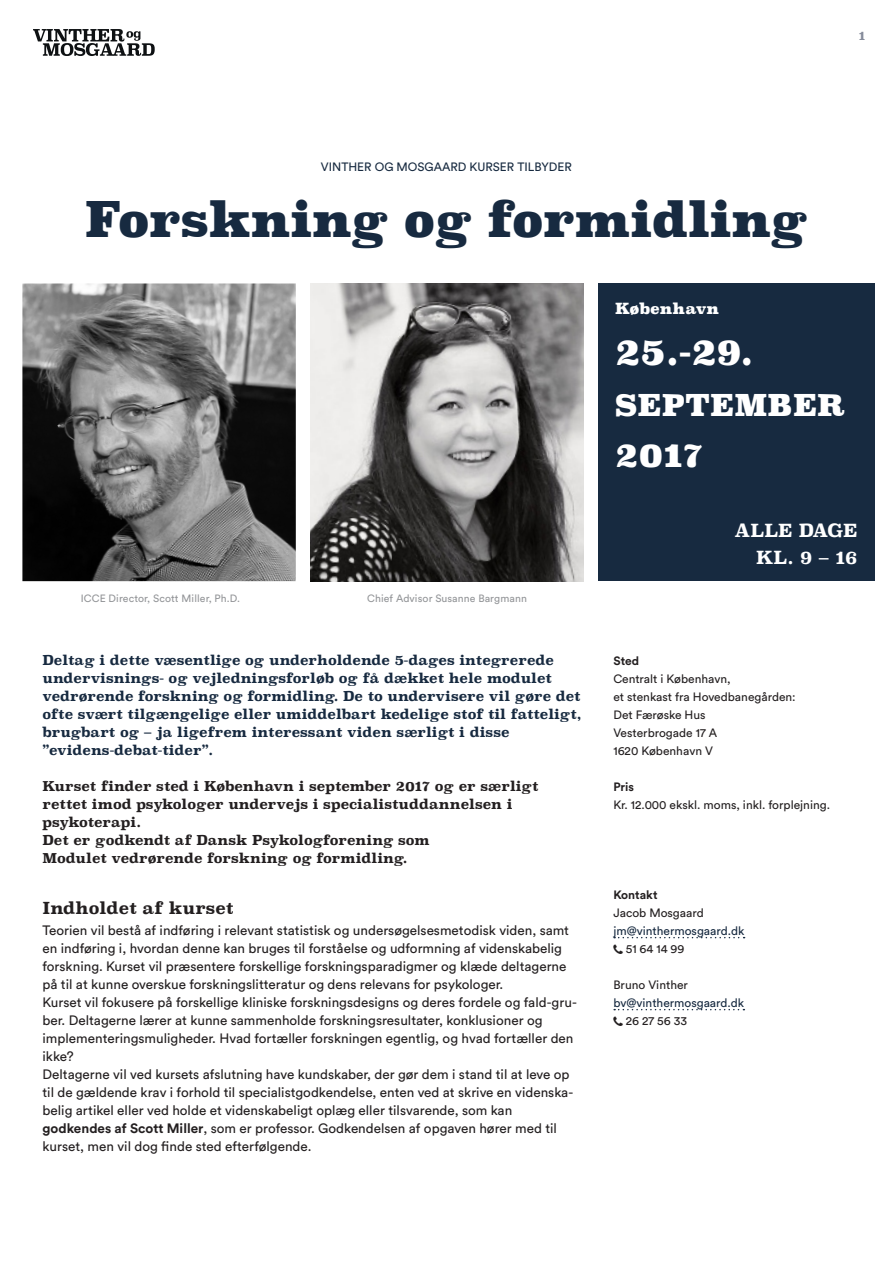
<style>
.page{position:relative;width:893px;height:1263px;background:#fff}
.page>*{position:absolute;margin:0;border:0;box-sizing:border-box;transform-origin:0 0}
.t1{font:900 48px "Superclarendon";letter-spacing:-.02em;color:#172a40}
.Top_-_blå_box_tekst2{font:900 36px "Superclarendon";color:#fff}
.Top_-_blå_box_tekst2-2{font:900 33px "Superclarendon";color:#fff}
.Top_-_blå_box_tekst2-3{font:900 29.4px "Superclarendon";color:#fff}
.Top_-_blå_box_tekst2-4{font:700 18px "Superclarendon";color:#fff}
.brødtekst_9_12{font:700 16.5px "Superclarendon";color:#231f20}
.Top_blå_box_-_tekst{font:900 15px "Superclarendon";color:#fff}
.brødtekst_9_12-2{font:13.5px/18px "Circular Std";color:#231f20}
.brødtekst_9_12-3{font:700 13.5px/18px "Superclarendon";color:#172a40}
.brødtekst_9_12-4{font:700 13.5px/18px "Superclarendon";color:#231f20}
.Factbox{font:12px/18px "Circular Std";color:#231f20}
.Factbox-2{font:12px "Circular Std";color:#172a40}
.Factbox-3{font:700 12px "Circular Std";color:#231f20}
.t2{font:700 12px "Superclarendon";color:#868c9b}
.Top_-_Foto_titel{font:10.5px "Circular Std";letter-spacing:.01em;color:#939598}
.s1{font-weight:700}
</style>
<div class="page">
<svg style="left:33px;top:29px;width:122px;height:27px"></svg>
<div style="left:598px;top:283px;width:276px;height:298px;background:#172a40"></div>
<img style="left:22px;top:283px;width:274px;height:298px">
<img style="left:310px;top:283px;width:274px;height:298px">
<svg style="left:614px;top:937px;width:131px;height:1px"></svg>
<svg style="left:614px;top:1009px;width:130px;height:1px"></svg>
<p class="t2" style="left:859px;top:27px;width:8px">1</p>
<p class="Factbox-2" style="left:321px;top:160px;width:253px">VINTHER OG MOSGAARD KURSER TILBYDER</p>
<p class="t1" style="left:85px;top:187px;width:725px">Forskning og formidling</p>
<p class="Top_blå_box_-_tekst" style="left:615px;top:299px;width:105px">København</p>
<p class="Top_-_blå_box_tekst2" style="left:615px;top:328px;width:140px">25.-29.</p>
<p class="Top_-_blå_box_tekst2-3" style="left:615px;top:386px;width:232px">SEPTEMBER</p>
<p class="Top_-_blå_box_tekst2-2" style="left:615px;top:433px;width:89px">2017</p>
<p class="Top_-_Foto_titel" style="left:81px;top:591px;width:161px">ICCE Director, Scott Miller, Ph.D.</p>
<p class="Top_-_Foto_titel" style="left:367px;top:591px;width:161px">Chief Advisor Susanne Bargmann</p>
<p class="brødtekst_9_12-3" style="left:43px;top:651px;width:541px">Deltag i dette væsentlige og underholdende 5-dages integrerede undervisnings- og vejledningsforløb og få dækket hele modulet vedrørende forskning og formidling. De to undervisere vil gøre det ofte svært tilgængelige eller umiddelbart kedelige stof til fatteligt, brugbart og – ja ligefrem interessant viden særligt i disse</p>
<p class="brødtekst_9_12-3" style="left:43px;top:741px;width:172px">”evidens-debat-tider”.</p>
<p class="brødtekst_9_12-4" style="left:43px;top:777px;width:498px">Kurset finder sted i København i september 2017 og er særligt rettet imod psykologer undervejs i specialistuddannelsen i psykoterapi.</p>
<p class="brødtekst_9_12-4" style="left:43px;top:831px;width:389px">Det er godkendt af Dansk Psykologforening som<br>Modulet vedrørende forskning og formidling.</p>
<p class="brødtekst_9_12" style="left:43px;top:895px;width:193px">Indholdet af kurset</p>
<p class="brødtekst_9_12-2" style="left:43px;top:921px;width:528px">Teorien vil bestå af indføring i relevant statistisk og undersøgelsesmetodisk viden, samt en indføring i, hvordan denne kan bruges til forståelse og udformning af videnskabelig forskning. Kurset vil præsentere forskellige forskningsparadigmer og klæde deltagerne på til at kunne overskue forskningslitteratur og dens relevans for psykologer.</p>
<p class="brødtekst_9_12-2" style="left:43px;top:993px;width:536px">Kurset vil fokusere på forskellige kliniske forskningsdesigns og deres fordele og fald-gru&shy;ber. Deltagerne lærer at kunne sammenholde forskningsresultater, konklusioner og implementeringsmuligheder. Hvad fortæller forskningen egentlig, og hvad fortæller den ikke?</p>
<p class="brødtekst_9_12-2" style="left:43px;top:1065px;width:532px">Deltagerne vil ved kursets afslutning have kundskaber, der gør dem i stand til at leve op til de gældende krav i forhold til specialistgodkendelse, enten ved at skrive en videnska&shy;belig artikel eller ved holde et videnskabeligt oplæg eller tilsvarende, som kan <span class="s1">godkendes af Scott Miller</span>, som er professor. Godkendelsen af opgaven hører med til kurset, men vil dog finde sted efterfølgende.</p>
<p class="Top_-_blå_box_tekst2-4" style="left:735px;top:517px;width:124px">ALLE DAGE</p>
<p class="Top_-_blå_box_tekst2-4" style="left:756px;top:544px;width:103px">KL. 9 – 16</p>
<p class="Factbox-3" style="left:613px;top:653px;width:27px">Sted</p>
<p class="Factbox" style="left:613px;top:669px;width:184px">Centralt i København,<br>et stenkast fra Hovedbanegården:</p>
<p class="Factbox" style="left:613px;top:705px;width:94px">Det Færøske Hus</p>
<p class="Factbox" style="left:613px;top:723px;width:105px">Vesterbrogade 17 A</p>
<p class="Factbox" style="left:613px;top:741px;width:101px">1620 København V</p>
<p class="Factbox-3" style="left:613px;top:779px;width:22px">Pris</p>
<p class="Factbox" style="left:613px;top:795px;width:218px">Kr. 12.000 ekskl. moms, inkl. forplejning.</p>
<p class="Factbox-3" style="left:613px;top:887px;width:46px">Kontakt</p>
<p class="Factbox" style="left:613px;top:903px;width:92px">Jacob Mosgaard</p>
<p class="Factbox-2" style="left:613px;top:923px;width:132px">jm@vinthermosgaard.dk</p>
<p class="Factbox" style="left:626px;top:939px;width:60px">51 64 14 99</p>
<p class="Factbox" style="left:613px;top:975px;width:76px">Bruno Vinther</p>
<p class="Factbox-2" style="left:613px;top:995px;width:132px">bv@vinthermosgaard.dk</p>
<p class="Factbox" style="left:626px;top:1011px;width:63px">26 27 56 33</p>
</div>
